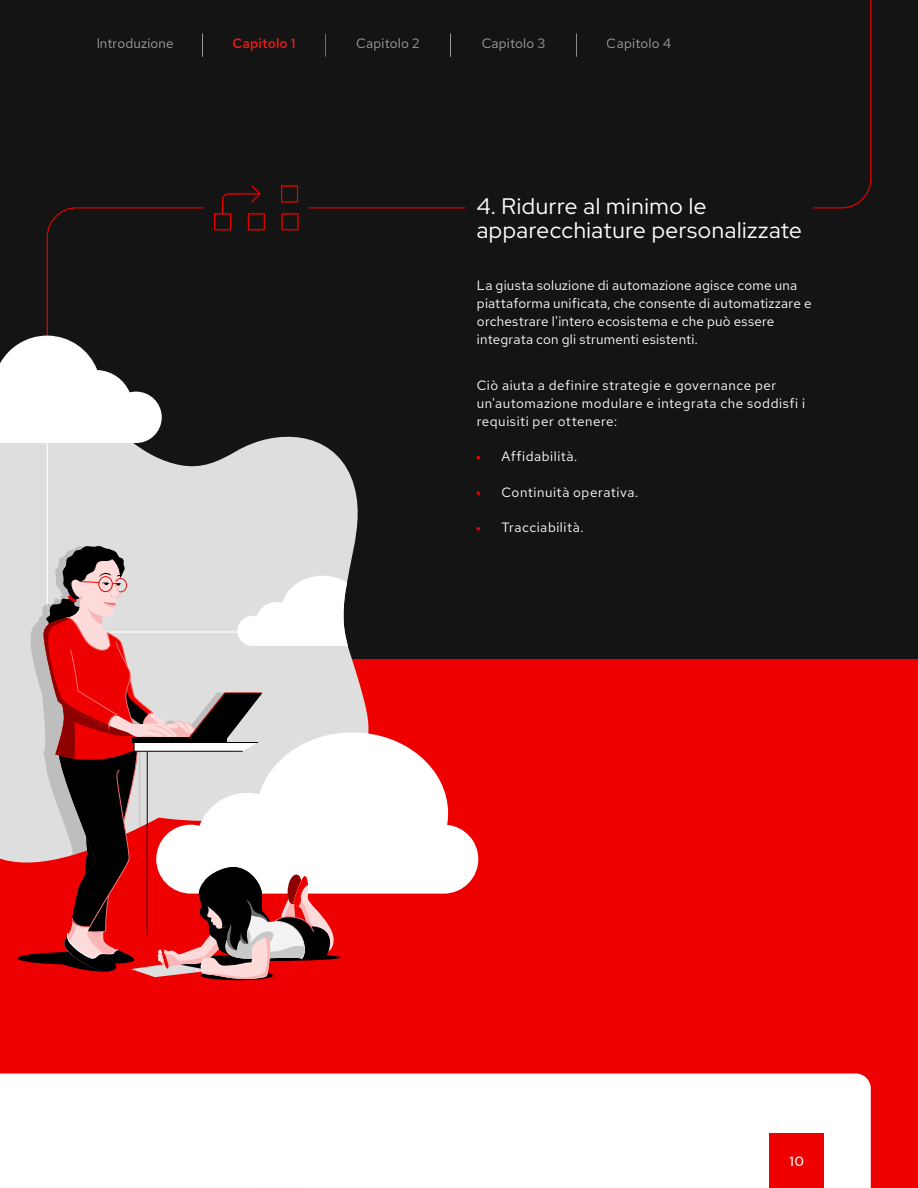
<style>
.page{position:relative;width:918px;height:1188px;background:#141414}
.page>*{position:absolute;margin:0;border:0;box-sizing:border-box;transform-origin:0 0}
.t1{font:22.5px/24px "Red Hat Display";letter-spacing:.025em;color:#fff}
.t2{font:13.5px/18px "Red Hat Text";letter-spacing:.02em;color:#fff}
.t3{font:13.5px/18px "Red Hat Text";letter-spacing:.04em;color:#fff}
.t4{font:13.5px "Red Hat Text";letter-spacing:.045em;color:#fff}
.t5{font:500 13.5px "Red Hat Text";letter-spacing:.015em;color:#f01a1a}
.t6{font:500 13.5px "Red Hat Display";color:#fff}
</style>
<div class="page">
<div style="left:0;top:660px;width:918px;height:528px;background:#e00"></div>
<div style="left:0;top:1074px;width:871px;height:114px;background:#fff"></div>
<svg style="left:813px;top:0;width:59px;height:209px"></svg>
<svg style="left:477px;top:491px;width:3px;height:4px"></svg>
<hr style="left:309px;top:207px;width:156px;height:1px;background:#e00">
<svg style="left:371px;top:734px;width:107px;height:160px;fill:#fff"></svg>
<svg style="left:0;top:336px;width:371px;height:644px"></svg>
<div style="left:769px;top:1133px;width:55px;height:55px;background:#e00"></div>
<svg style="left:477px;top:527px;width:3px;height:4px"></svg>
<svg style="left:281px;top:212px;width:18px;height:19px"></svg>
<svg style="left:281px;top:185px;width:18px;height:18px"></svg>
<svg style="left:214px;top:185px;width:51px;height:46px"></svg>
<p class="t2" style="left:96px;top:35px;width:79px">Introduzione</p>
<p class="t5" style="left:232px;top:35px;width:64px">Capitolo 1</p>
<p class="t2" style="left:356px;top:35px;width:65px">Capitolo 2</p>
<p class="t2" style="left:481px;top:35px;width:65px">Capitolo 3</p>
<p class="t2" style="left:607px;top:35px;width:66px">Capitolo 4</p>
<h1 class="t1" style="left:477px;top:194px;width:327px">4. Ridurre al minimo le apparecchiature personalizzate</h1>
<p class="t2" style="left:477px;top:276px;width:336px">La giusta soluzione di automazione agisce come una piattaforma unificata, che consente di automatizzare e orchestrare l'intero ecosistema e che può essere integrata con gli strumenti esistenti.</p>
<p class="t3" style="left:477px;top:376px;width:330px">Ciò aiuta a definire strategie e governance per un'automazione modulare e integrata che soddisfi i requisiti per ottenere:</p>
<p class="t4" style="left:501px;top:447px;width:77px">Affidabilità.</p>
<p class="t3" style="left:501px;top:483px;width:138px">Continuità operativa.</p>
<p class="t3" style="left:501px;top:518px;width:84px">Tracciabilità.</p>
<p class="t6" style="left:789px;top:1153px;width:16px">10</p>
</div>
